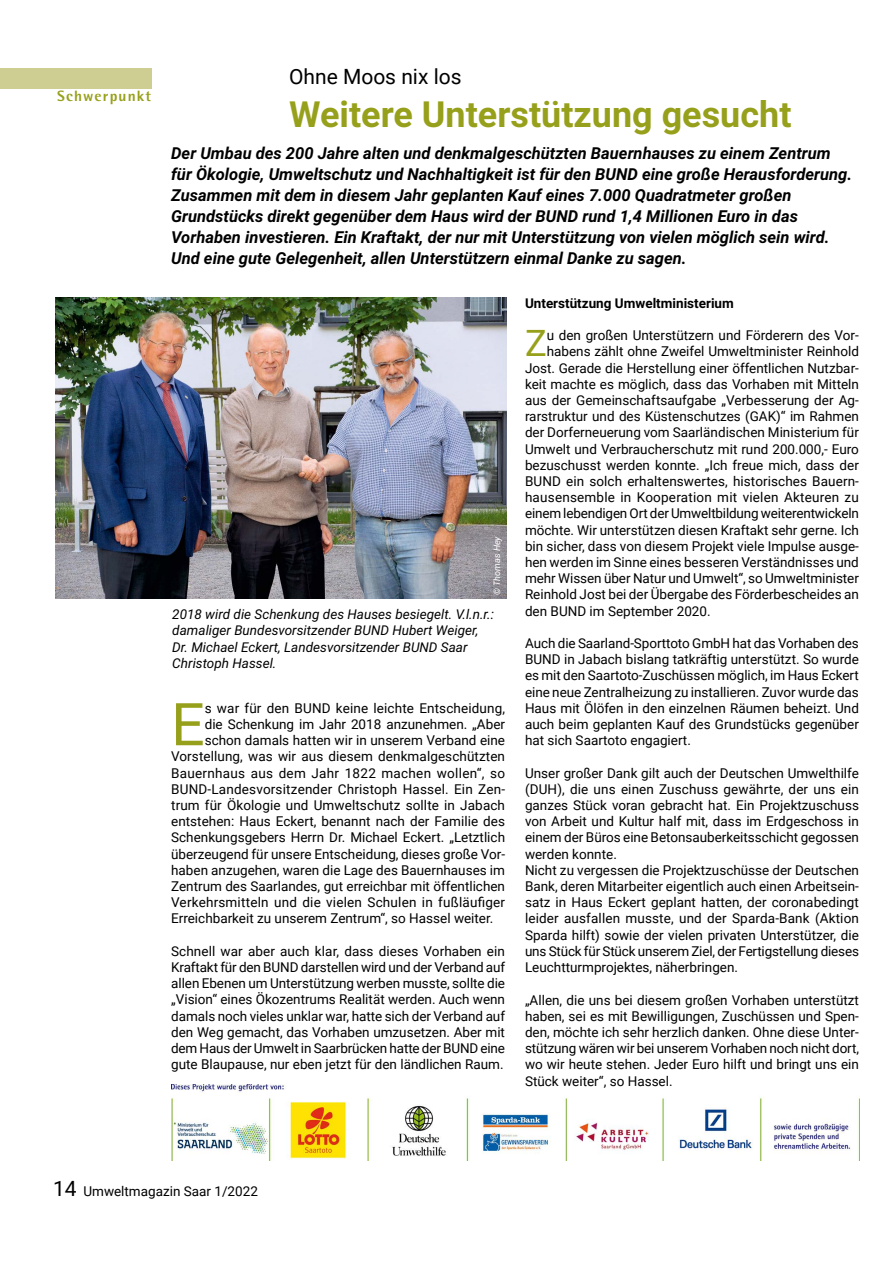
<style>
.page{position:relative;width:893px;height:1263px;background:#fff}
.page>*{position:absolute;margin:0;border:0;box-sizing:border-box;transform-origin:0 0}
.t1{font:59.1px "Roboto";color:#97a01b}
.t2{font:36.3px "Roboto";color:#97a01b}
.t3{font:700 36px "Roboto";color:#97a01b}
.t4{font:21px "Roboto";color:#000}
.t5{font:italic 700 16.5px/21px "Roboto";color:#000}
.t6{font:800 15px "Agfa Rotis Semisans";letter-spacing:.075em;color:#97a01b}
.t7{font:13.5px/16.2px "Roboto";color:#000;text-align:justify}
.t8{font:italic 13.5px/16.2px "Roboto";color:#000}
.t9{font:13.5px "Roboto";letter-spacing:.02em;color:#000}
.t10{font:700 13.5px "Roboto";color:#000}
.t11{font:italic 9px "Roboto";color:#fff}
.s1{font-size:21px}
</style>
<div class="page">
<img style="left:171px;top:1084px;width:689px;height:77px">
<div style="left:0;top:68px;width:151px;height:20px;background:#cecd92"></div>
<img style="left:55px;top:298px;width:451px;height:300px">
<p class="t6" style="left:57px;top:87px;width:95px">Schwerpunkt</p>
<h3 class="t4" style="left:289px;top:62px;width:174px">Ohne Moos nix los</h3>
<h3 class="t3" style="left:289px;top:89px;width:504px">Weitere Unterstützung gesucht</h3>
<p class="t5" style="left:171px;top:142px;width:682px">Der Umbau des 200 Jahre alten und denkmalgeschützten Bauernhauses zu einem Zentrum für Ökologie, Umweltschutz und Nachhaltigkeit ist für den BUND eine große Herausforderung.<br>Zusammen mit dem in diesem Jahr geplanten Kauf eines 7.000 Quadratmeter großen Grundstücks direkt gegenüber dem Haus wird der BUND rund 1,4 Millionen Euro in das Vorhaben investieren. Ein Kraftakt, der nur mit Unterstützung von vielen möglich sein wird.<br>Und eine gute Gelegenheit, allen Unterstützern einmal Danke zu sagen.</p>
<p class="t11" style="left:490px;top:595px;width:60px;rotate:-90deg">© Thomas Hey</p>
<p class="t8" style="left:172px;top:606px;width:323px">2018 wird die Schenkung des Hauses besiegelt. V.l.n.r.: damaliger Bundesvorsitzender BUND Hubert Weiger, Dr. Michael Eckert, Landesvorsitzender BUND Saar Christoph Hassel.</p>
<h1 class="t1" style="left:171px;top:683px;width:35px">E</h1>
<p class="t7" style="left:205px;top:699px;width:302px">s war für den BUND keine leichte Entscheidung,</p>
<p class="t7" style="left:205px;top:716px;width:302px">die Schenkung im Jahr 2018 anzunehmen. „Aber</p>
<p class="t7" style="left:205px;top:732px;width:302px">schon damals hatten wir in unserem Verband eine</p>
<p class="t7" style="left:171px;top:748px;width:335px">Vorstellung, was wir aus diesem denkmalgeschützten</p>
<p class="t9" style="left:171px;top:763px;width:335px">Bauernhaus aus dem Jahr 1822 machen wollen“, so</p>
<p class="t7" style="left:171px;top:780px;width:335px">BUND-Landesvorsitzender Christoph Hassel. Ein Zen-</p>
<p class="t7" style="left:171px;top:797px;width:335px">trum für Ökologie und Umweltschutz sollte in Jabach</p>
<p class="t7" style="left:171px;top:813px;width:335px">entstehen: Haus Eckert, benannt nach der Familie des</p>
<p class="t7" style="left:171px;top:829px;width:335px">Schenkungsgebers Herrn Dr. Michael Eckert. „Letztlich</p>
<p class="t7" style="left:171px;top:845px;width:335px">überzeugend für unsere Entscheidung, dieses große Vor-</p>
<p class="t7" style="left:171px;top:861px;width:335px">haben anzugehen, waren die Lage des Bauernhauses im</p>
<p class="t7" style="left:171px;top:878px;width:335px">Zentrum des Saarlandes, gut erreichbar mit öffentlichen</p>
<p class="t7" style="left:171px;top:894px;width:335px">Verkehrsmitteln und die vielen Schulen in fußläufiger</p>
<p class="t7" style="left:171px;top:910px;width:324px">Erreichbarkeit zu unserem Zentrum“, so Hassel weiter.</p>
<p class="t7" style="left:171px;top:942px;width:335px">Schnell war aber auch klar, dass dieses Vorhaben ein Kraftakt für den BUND darstellen wird und der Verband auf allen Ebenen um Unterstützung werben musste, sollte die „Vision“ eines Ökozentrums Realität werden. Auch wenn damals noch vieles unklar war, hatte sich der Verband auf den Weg gemacht, das Vorhaben umzusetzen. Aber mit dem Haus der Umwelt in Saarbrücken hatte der BUND eine gute Blaupause, nur eben jetzt für den ländlichen Raum.</p>
<p class="t10" style="left:525px;top:294px;width:210px">Unterstützung Umweltministerium</p>
<h2 class="t2" style="left:525px;top:318px;width:23px">Z</h2>
<p class="t7" style="left:547px;top:327px;width:314px">u den großen Unterstützern und Förderern des Vor-</p>
<p class="t7" style="left:547px;top:343px;width:314px">habens zählt ohne Zweifel Umweltminister Reinhold</p>
<p class="t7" style="left:525px;top:359px;width:335px">Jost. Gerade die Herstellung einer öffentlichen Nutzbar-</p>
<p class="t7" style="left:525px;top:375px;width:335px">keit machte es möglich, dass das Vorhaben mit Mitteln</p>
<p class="t7" style="left:525px;top:392px;width:335px">aus der Gemeinschaftsaufgabe „Verbesserung der Ag-</p>
<p class="t7" style="left:525px;top:408px;width:335px">rarstruktur und des Küstenschutzes (GAK)“ im Rahmen</p>
<p class="t7" style="left:525px;top:424px;width:335px">der Dorferneuerung vom Saarländischen Ministerium für</p>
<p class="t7" style="left:525px;top:440px;width:335px">Umwelt und Verbraucherschutz mit rund 200.000,- Euro</p>
<p class="t7" style="left:525px;top:456px;width:335px">bezuschusst werden konnte. „Ich freue mich, dass der</p>
<p class="t7" style="left:525px;top:473px;width:335px">BUND ein solch erhaltenswertes, historisches Bauern-</p>
<p class="t7" style="left:525px;top:489px;width:335px">hausensemble in Kooperation mit vielen Akteuren zu</p>
<p class="t7" style="left:525px;top:505px;width:335px">einem lebendigen Ort der Umweltbildung weiterentwickeln</p>
<p class="t7" style="left:525px;top:521px;width:335px">möchte. Wir unterstützen diesen Kraftakt sehr gerne. Ich</p>
<p class="t7" style="left:525px;top:537px;width:335px">bin sicher, dass von diesem Projekt viele Impulse ausge-</p>
<p class="t7" style="left:525px;top:554px;width:335px">hen werden im Sinne eines besseren Verständnisses und</p>
<p class="t7" style="left:525px;top:570px;width:335px">mehr Wissen über Natur und Umwelt“, so Umweltminister</p>
<p class="t7" style="left:525px;top:586px;width:335px">Reinhold Jost bei der Übergabe des Förderbescheides an</p>
<p class="t7" style="left:525px;top:602px;width:187px">den BUND im September 2020.</p>
<p class="t7" style="left:525px;top:635px;width:335px">Auch die Saarland-Sporttoto GmbH hat das Vorhaben des BUND in Jabach bislang tatkräftig unterstützt. So wurde es mit den Saartoto-Zuschüssen möglich, im Haus Eckert eine neue Zentralheizung zu installieren. Zuvor wurde das Haus mit Ölöfen in den einzelnen Räumen beheizt. Und auch beim geplanten Kauf des Grundstücks gegenüber hat sich Saartoto engagiert.</p>
<p class="t7" style="left:525px;top:764px;width:335px;text-align:left">Unser großer Dank gilt auch der Deutschen Umwelthilfe (DUH), die uns einen Zuschuss gewährte, der uns ein ganzes Stück voran gebracht hat. Ein Projektzuschuss von Arbeit und Kultur half mit, dass im Erdgeschoss in einem der Büros eine Betonsauberkeitsschicht gegossen werden konnte.<br>Nicht zu vergessen die Projektzuschüsse der Deutschen Bank, deren Mitarbeiter eigentlich auch einen Arbeitsein&shy;satz in Haus Eckert geplant hatten, der coronabedingt leider ausfallen musste, und der Sparda-Bank (Aktion Sparda hilft) sowie der vielen privaten Unterstützer, die uns Stück für Stück unserem Ziel, der Fertigstellung dieses Leuchtturmprojektes, näherbringen.</p>
<p class="t7" style="left:525px;top:991px;width:335px">„Allen, die uns bei diesem großen Vorhaben unterstützt haben, sei es mit Bewilligungen, Zuschüssen und Spen&shy;den, möchte ich sehr herzlich danken. Ohne diese Unter&shy;stützung wären wir bei unserem Vorhaben noch nicht dort, wo wir heute stehen. Jeder Euro hilft und bringt uns ein Stück weiter“, so Hassel.</p>
<p class="t7" style="left:53px;top:1182px;width:206px"><span class="s1">14</span> Umweltmagazin Saar 1/2022</p>
</div>
